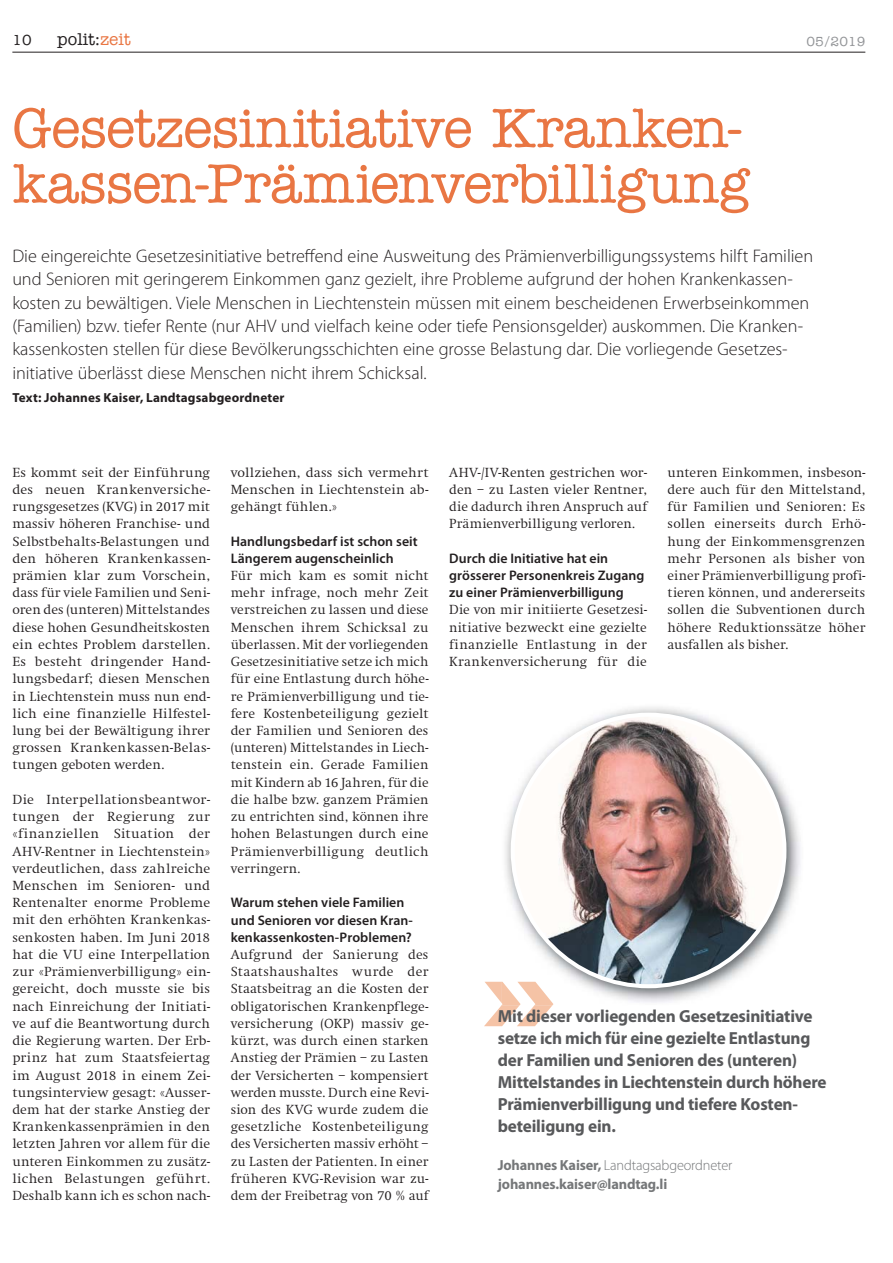
<style>
.page{position:relative;width:893px;height:1263px;background:#fff}
.page>*{position:absolute;margin:0;border:0;box-sizing:border-box;transform-origin:0 0}
.t1{font:500 55.5px/55.5px "American Typewriter";letter-spacing:-.025em;color:#e97643}
.t2{font:300 18.3px/23.4px "Myriad Pro";letter-spacing:-.005em;color:#231f20}
.t3{font:700 17.55px/21.9px "Myriad Pro";letter-spacing:-.01em;color:#58595b}
.t4{font:17.55px "American Typewriter";color:#231f20}
.t5{font:700 14.55px/19.2px "Myriad Pro";letter-spacing:-.01em;color:#757779}
.t6{font:500 14.55px "American Typewriter";color:#231f20}
.t7{font:600 13.8px/17.2px "Myriad Pro";letter-spacing:.005em;color:#231f20}
.t8{font:300 13.65px/17.2px "Swift";letter-spacing:.015em;color:#231f20;text-align:justify}
.t9{font:700 13.2px "Myriad Pro";letter-spacing:.01em;color:#231f20}
.t10{font:500 13.2px "American Typewriter";color:#939598}
.s1{color:#e97643}
.s2{font-weight:300}
</style>
<div class="page">
<hr style="left:12px;top:52px;width:853px;height:1px;background:#231f20">
<img style="left:502px;top:707px;width:298px;height:298px">
<img style="left:512px;top:715px;width:272px;height:271px;border-radius:50%">
<svg style="left:484px;top:982px;width:68px;height:44px"></svg>
<img style="left:502px;top:982px;width:51px;height:23px">
<p class="t6" style="left:12px;top:35px;width:21px">10</p>
<p class="t4" style="left:57px;top:29px;width:75px">polit:<span class="s1">zeit</span></p>
<p class="t10" style="left:806px;top:36px;width:60px">05/2019</p>
<h1 class="t1" style="left:12px;top:105px;width:738px">Gesetzesinitiative Kranken&shy;kassen-Prämienverbilligung</h1>
<p class="t2" style="left:12px;top:245px;width:802px">Die eingereichte Gesetzesinitiative betreffend eine Ausweitung des Prämienverbilligungssystems hilft Familien und Senioren mit geringerem Einkommen ganz gezielt, ihre Probleme aufgrund der hohen Krankenkassen&shy;kosten zu bewältigen. Viele Menschen in Liechtenstein müssen mit einem bescheidenen Erwerbseinkommen (Familien) bzw. tiefer Rente (nur AHV und vielfach keine oder tiefe Pensionsgelder) auskommen. Die Kranken&shy;kassenkosten stellen für diese Bevölkerungsschichten eine grosse Belastung dar. Die vorliegende Gesetzes&shy;initiative überlässt diese Menschen nicht ihrem Schicksal.</p>
<p class="t9" style="left:12px;top:392px;width:274px">Text: Johannes Kaiser, Landtagsabgeordneter</p>
<p class="t8" style="left:12px;top:465px;width:199px">Es kommt seit der Einführung des neuen Krankenversiche&shy;rungsgesetzes (KVG) in 2017 mit massiv höheren Franchise- und Selbstbehalts-Belastungen und den höheren Krankenkassen&shy;prämien klar zum Vorschein, dass für viele Familien und Seni&shy;oren des (unteren) Mittelstandes diese hohen Gesundheitskosten ein echtes Problem darstellen.<br>Es besteht dringender Hand&shy;lungsbedarf; diesen Menschen in Liechtenstein muss nun end&shy;lich eine finanzielle Hilfestel&shy;lung bei der Bewältigung ihrer grossen Krankenkassen-Belas&shy;tungen geboten werden.</p>
<p class="t8" style="left:12px;top:792px;width:199px">Die Interpellationsbeantwor&shy;tungen der Regierung zur «finanziellen Situation der AHV-Rentner in Liechtenstein» verdeutlichen, dass zahlreiche Menschen im Senioren- und Rentenalter enorme Probleme mit den erhöhten Krankenkas&shy;senkosten haben. Im Juni 2018 hat die VU eine Interpellation zur «Prämienverbilligung» ein&shy;gereicht, doch musste sie bis nach Einreichung der Initiati&shy;ve auf die Beantwortung durch die Regierung warten. Der Erb&shy;prinz hat zum Staatsfeiertag im August 2018 in einem Zei&shy;tungsinterview gesagt: «Ausser&shy;dem hat der starke Anstieg der Krankenkassenprämien in den letzten Jahren vor allem für die unteren Einkommen zu zusätz&shy;lichen Belastungen geführt.<br>Deshalb kann ich es schon nach-</p>
<p class="t8" style="left:231px;top:465px;width:199px">vollziehen, dass sich vermehrt Menschen in Liechtenstein ab&shy;gehängt fühlen.»</p>
<p class="t7" style="left:231px;top:533px;width:188px">Handlungsbedarf ist schon seit<br>Längerem augenscheinlich</p>
<p class="t8" style="left:231px;top:568px;width:199px">Für mich kam es somit nicht mehr infrage, noch mehr Zeit verstreichen zu lassen und diese Menschen ihrem Schicksal zu überlassen. Mit der vorliegenden Gesetzesinitiative setze ich mich für eine Entlastung durch höhe&shy;re Prämienverbilligung und tie&shy;fere Kostenbeteiligung gezielt der Familien und Senioren des (unteren) Mittelstandes in Liech&shy;tenstein ein. Gerade Familien mit Kindern ab 16 Jahren, für die die halbe bzw. ganzem Prämien zu entrichten sind, können ihre hohen Belastungen durch eine Prämienverbilligung deutlich verringern.</p>
<p class="t7" style="left:231px;top:895px;width:184px">Warum stehen viele Familien und Senioren vor diesen Kran&shy;kenkassenkosten-Problemen?</p>
<p class="t8" style="left:231px;top:947px;width:199px">Aufgrund der Sanierung des Staatshaushaltes wurde der Staatsbeitrag an die Kosten der obligatorischen Krankenpflege&shy;versicherung (OKP) massiv ge&shy;kürzt, was durch einen starken Anstieg der Prämien – zu Lasten der Versicherten – kompensiert werden musste. Durch eine Revi&shy;sion des KVG wurde zudem die gesetzliche Kostenbeteiligung des Versicherten massiv erhöht – zu Lasten der Patienten. In einer früheren KVG-Revision war zu&shy;dem der Freibetrag von 70 % auf</p>
<p class="t8" style="left:449px;top:465px;width:199px">AHV-/IV-Renten gestrichen wor&shy;den – zu Lasten vieler Rentner, die dadurch ihren Anspruch auf Prämienverbilligung verloren.</p>
<p class="t7" style="left:449px;top:550px;width:197px">Durch die Initiative hat ein grösserer Personenkreis Zugang zu einer Prämienverbilligung</p>
<p class="t8" style="left:449px;top:603px;width:199px">Die von mir initiierte Gesetzesi&shy;nitiative bezweckt eine gezielte finanzielle Entlastung in der Krankenversicherung für die</p>
<p class="t8" style="left:667px;top:465px;width:199px">unteren Einkommen, insbeson&shy;dere auch für den Mittelstand, für Familien und Senioren: Es sollen einerseits durch Erhö&shy;hung der Einkommensgrenzen mehr Personen als bisher von einer Prämienverbilligung profi&shy;tieren können, und andererseits sollen die Subventionen durch höhere Reduktionssätze höher ausfallen als bisher.</p>
<p class="t3" style="left:497px;top:1006px;width:330px">Mit dieser vorliegenden Gesetzesinitiative setze ich mich für eine gezielte Entlastung der Familien und Senioren des (unteren)<br>Mittelstandes in Liechtenstein durch höhere Prämienverbilligung und tiefere Kosten&shy;beteiligung ein.</p>
<p class="t5" style="left:497px;top:1156px;width:236px">Johannes Kaiser, <span class="s2">Landtagsabgeordneter </span>johannes.kaiser@landtag.li</p>
</div>
